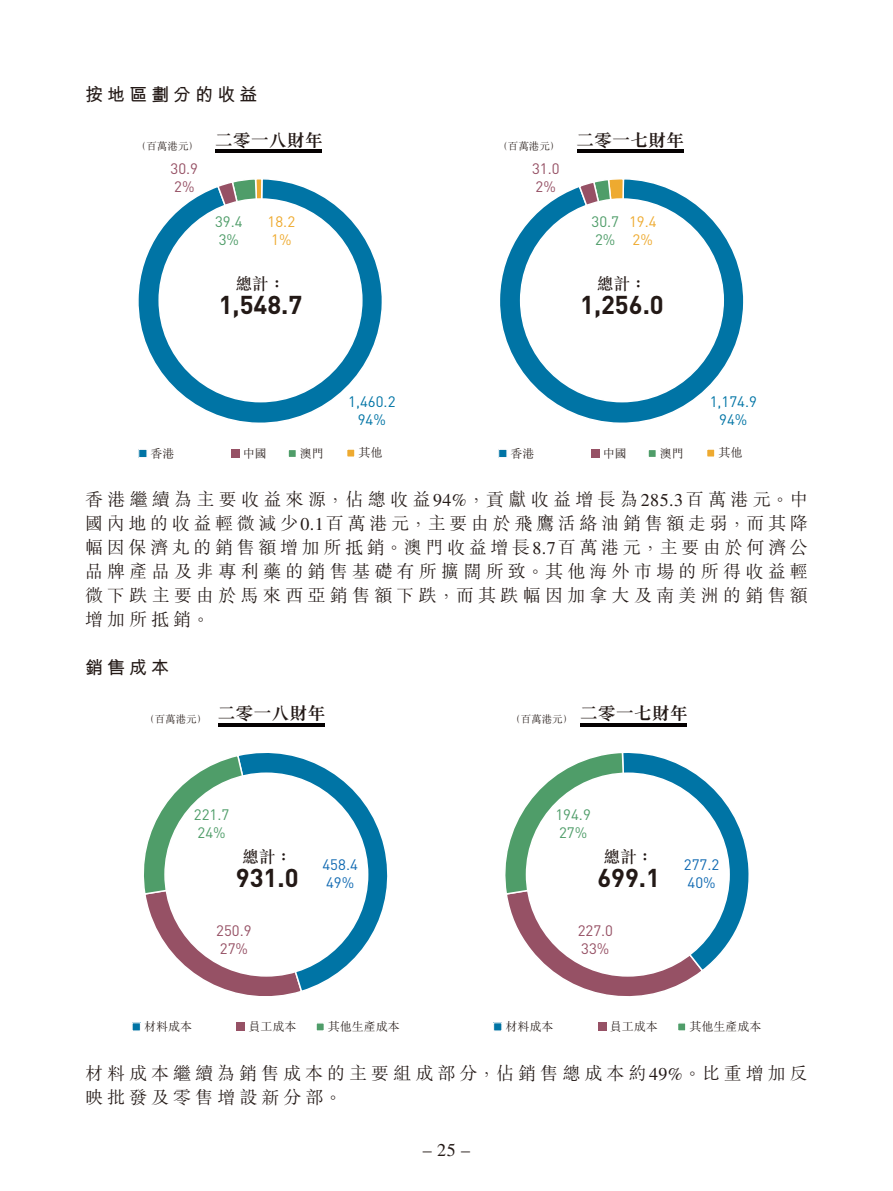
<style>
.page{position:relative;width:893px;height:1191px;background:#fff}
.page>*{position:absolute;margin:0;border:0;box-sizing:border-box;transform-origin:0 0}
.t1{font:700 25.5px "DIN Pro";color:#231916}
.t2{font:18px/24px "M Sung HK Light E Ten B5 H";letter-spacing:.225em;color:#231916;text-align:justify}
.t3{font:18px "M Sung HK Bold E Ten B5 H";color:#231916}
.t4{font:18px "M Hei HK Bold E Ten B5 H";letter-spacing:.225em;color:#231916}
.t5{font:18px "Times LT Std";color:#231916}
.t6{font:16.5px "M Sung HK Medium E Ten B5 H";color:#231916}
.t7{font:15px/18px "DIN Pro";color:#965165}
.t8{font:15px/18px "DIN Pro";color:#4f9d69}
.t9{font:15px/18px "DIN Pro";color:#0074a5;text-align:center}
.t10{font:15px/18px "DIN Pro";color:#116ab2}
.t11{font:15px/18px "DIN Pro";color:#eeaa30}
.t12{font:12px "M Sung HK Light E Ten B5 H";color:#231916}
.t13{font:10.5px "M Sung HK Light E Ten B5 H";color:#231916}
.s1{font-family:"Times LT Std"}
</style>
<div class="page">
<svg style="left:138px;top:179px;width:244px;height:244px"></svg>
<svg style="left:216px;top:179px;width:47px;height:30px"></svg>
<div style="left:159px;top:199px;width:203px;height:203px;background:#fff;border-radius:50%"></div>
<svg style="left:138px;top:449px;width:9px;height:9px"></svg>
<div style="left:231px;top:449px;width:8px;height:8px;background:#965165"></div>
<div style="left:288px;top:449px;width:8px;height:8px;background:#4f9d69"></div>
<div style="left:287px;top:448px;width:10px;height:10px;border:2px solid #fff"></div>
<div style="left:347px;top:449px;width:8px;height:8px;background:#eeaa30"></div>
<div style="left:346px;top:448px;width:10px;height:10px;border:2px solid #fff"></div>
<hr style="left:216px;top:150px;width:106px;height:3px;background:#050101">
<svg style="left:500px;top:179px;width:244px;height:244px"></svg>
<svg style="left:578px;top:179px;width:47px;height:30px"></svg>
<div style="left:521px;top:199px;width:202px;height:203px;background:#fff;border-radius:50%"></div>
<svg style="left:498px;top:449px;width:9px;height:9px"></svg>
<div style="left:591px;top:449px;width:8px;height:8px;background:#965165"></div>
<div style="left:648px;top:449px;width:8px;height:8px;background:#4f9d69"></div>
<div style="left:647px;top:448px;width:10px;height:10px;border:2px solid #fff"></div>
<div style="left:706px;top:449px;width:9px;height:8px;background:#eeaa30"></div>
<div style="left:706px;top:448px;width:10px;height:10px;border:2px solid #fff"></div>
<hr style="left:577px;top:150px;width:106px;height:3px;background:#050101">
<svg style="left:132px;top:1022px;width:9px;height:9px"></svg>
<div style="left:237px;top:1022px;width:8px;height:9px;background:#965165"></div>
<svg style="left:144px;top:753px;width:244px;height:243px"></svg>
<div style="left:165px;top:773px;width:203px;height:203px;background:#fff;border-radius:50%"></div>
<div style="left:316px;top:1022px;width:8px;height:9px;background:#4f9d69"></div>
<div style="left:315px;top:1022px;width:10px;height:9px;border:2px solid #fff"></div>
<hr style="left:218px;top:723px;width:106px;height:3px;background:#050101">
<svg style="left:493px;top:1022px;width:9px;height:9px"></svg>
<div style="left:598px;top:1022px;width:8px;height:9px;background:#965165"></div>
<svg style="left:505px;top:753px;width:244px;height:244px"></svg>
<div style="left:526px;top:773px;width:203px;height:203px;background:#fff;border-radius:50%"></div>
<div style="left:677px;top:1022px;width:9px;height:9px;background:#4f9d69"></div>
<div style="left:677px;top:1022px;width:10px;height:9px;border:2px solid #fff"></div>
<hr style="left:581px;top:723px;width:106px;height:3px;background:#050101">
<p class="t4" style="left:85px;top:88px;width:174px">按地區劃分的收益</p>
<p class="t13" style="left:136px;top:142px;width:64px">（百萬港元）</p>
<p class="t3" style="left:215px;top:133px;width:110px">二零一八財年</p>
<p class="t13" style="left:497px;top:142px;width:64px">（百萬港元）</p>
<p class="t7" style="left:171px;top:160px;width:29px">30.9<br>2%</p>
<p class="t8" style="left:215px;top:213px;width:29px">39.4<br>3%</p>
<p class="t11" style="left:268px;top:213px;width:29px">18.2<br>1%</p>
<p class="t6" style="left:236px;top:277px;width:51px">總計：</p>
<h1 class="t1" style="left:219px;top:290px;width:85px">1,548.7</h1>
<p class="t7" style="left:532px;top:160px;width:29px">31.0<br>2%</p>
<p class="t3" style="left:576px;top:133px;width:110px">二零一七財年</p>
<p class="t8" style="left:591px;top:213px;width:29px">30.7<br>2%</p>
<p class="t11" style="left:629px;top:213px;width:29px">19.4<br>2%</p>
<p class="t6" style="left:597px;top:277px;width:51px">總計：</p>
<h1 class="t1" style="left:580px;top:290px;width:85px">1,256.0</h1>
<p class="t9" style="left:348px;top:393px;width:49px">1,460.2<br>94%</p>
<p class="t9" style="left:710px;top:393px;width:49px">1,174.9<br>94%</p>
<p class="t12" style="left:151px;top:449px;width:25px">香港</p>
<p class="t12" style="left:243px;top:449px;width:25px">中國</p>
<p class="t12" style="left:300px;top:449px;width:25px">澳門</p>
<p class="t12" style="left:358px;top:448px;width:25px">其他</p>
<p class="t12" style="left:510px;top:449px;width:25px">香港</p>
<p class="t12" style="left:603px;top:449px;width:25px">中國</p>
<p class="t12" style="left:660px;top:449px;width:25px">澳門</p>
<p class="t12" style="left:718px;top:448px;width:25px">其他</p>
<p class="t2" style="left:85px;top:490px;width:724px">香港繼續為主要收益來源，佔總收益<span class="s1">94%</span>，貢獻收益增長為<span class="s1">285.3</span>百萬港元。中國內地的收益輕微減少<span class="s1">0.1</span>百萬港元，主要由於飛鷹活絡油銷售額走弱，而其降幅因保濟丸的銷售額增加所抵銷。澳門收益增長<span class="s1">8.7</span>百萬港元，主要由於何濟公品牌產品及非專利藥的銷售基礎有所擴闊所致。其他海外市場的所得收益輕微下跌主要由於馬來西亞銷售額下跌，而其跌幅因加拿大及南美洲的銷售額增加所抵銷。</p>
<p class="t4" style="left:85px;top:661px;width:86px">銷售成本</p>
<p class="t13" style="left:144px;top:715px;width:64px">（百萬港元）</p>
<p class="t3" style="left:217px;top:706px;width:110px">二零一八財年</p>
<p class="t13" style="left:510px;top:715px;width:64px">（百萬港元）</p>
<p class="t3" style="left:580px;top:706px;width:110px">二零一七財年</p>
<p class="t8" style="left:194px;top:805px;width:37px">221.7<br>24%</p>
<p class="t8" style="left:555px;top:805px;width:37px">194.9<br>27%</p>
<p class="t6" style="left:242px;top:850px;width:51px">總計：</p>
<h1 class="t1" style="left:236px;top:863px;width:64px">931.0</h1>
<p class="t10" style="left:322px;top:855px;width:37px">458.4<br>49%</p>
<p class="t6" style="left:604px;top:850px;width:51px">總計：</p>
<h1 class="t1" style="left:597px;top:863px;width:64px">699.1</h1>
<p class="t10" style="left:684px;top:855px;width:37px">277.2<br>40%</p>
<p class="t7" style="left:216px;top:922px;width:37px">250.9<br>27%</p>
<p class="t7" style="left:578px;top:922px;width:37px">227.0<br>33%</p>
<p class="t12" style="left:144px;top:1022px;width:49px">材料成本</p>
<p class="t12" style="left:248px;top:1022px;width:49px">員工成本</p>
<p class="t12" style="left:328px;top:1022px;width:74px">其他生產成本</p>
<p class="t12" style="left:505px;top:1022px;width:49px">材料成本</p>
<p class="t12" style="left:610px;top:1022px;width:49px">員工成本</p>
<p class="t12" style="left:689px;top:1022px;width:73px">其他生產成本</p>
<p class="t2" style="left:85px;top:1063px;width:724px">材料成本繼續為銷售成本的主要組成部分，佔銷售總成本約<span class="s1">49%</span>。比重增加反映批發及零售增設新分部。</p>
<p class="t5" style="left:423px;top:1143px;width:49px">– 25 –</p>
</div>
